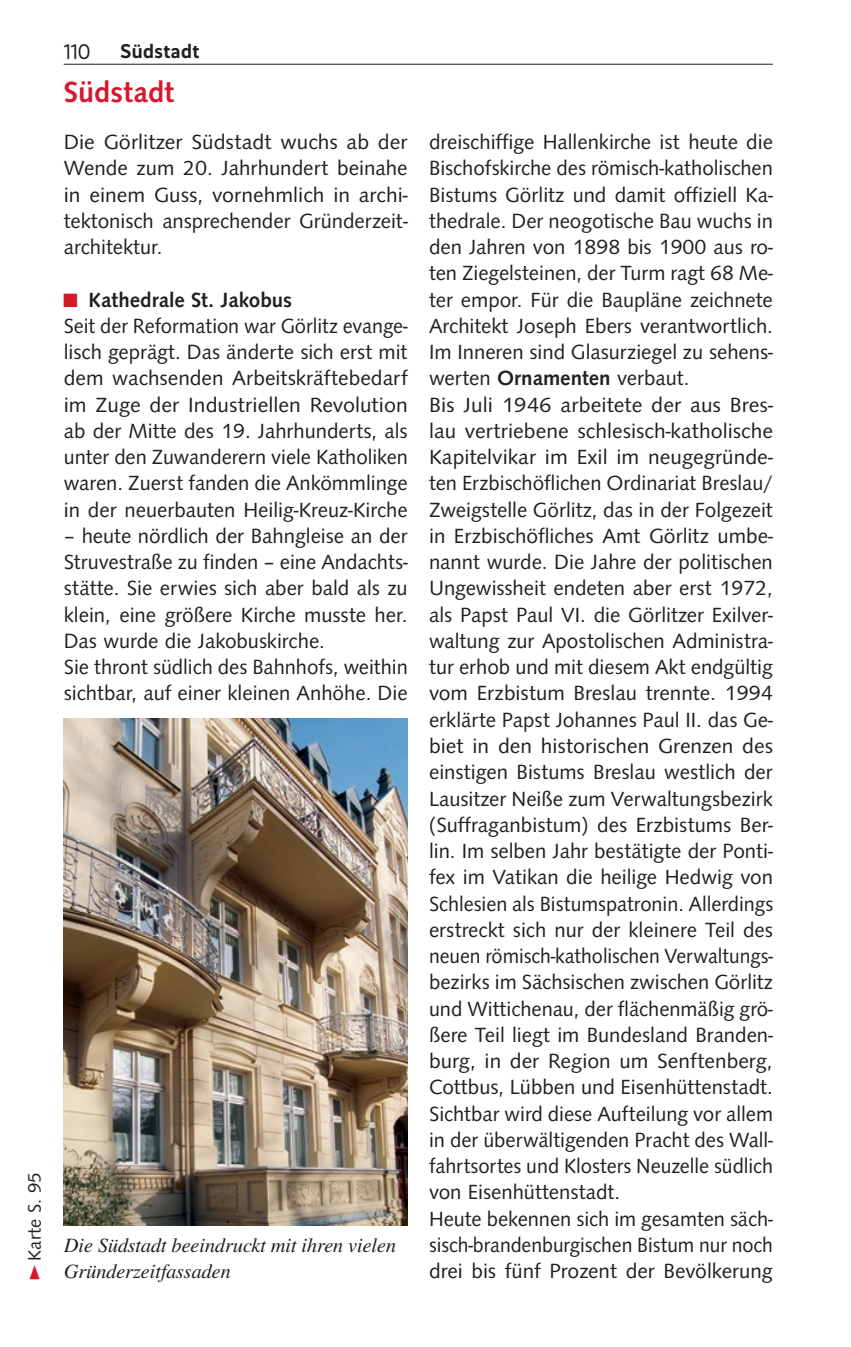
<style>
.page{position:relative;width:851px;height:1347px;background:#fff}
.page>*{position:absolute;margin:0;border:0;box-sizing:border-box;transform-origin:0 0}
.t1{font:500 30px "Syntax";color:#d71729}
.t2{font:21.25px/26.2px "Syntax";color:#231f20}
.t3{font:21.25px "Realist";color:#231f20;scale:.95 1}
.t4{font:italic 20px/26.2px "Nimbus Roman OT";color:#231f20}
.t5{font:700 20px "Realist";letter-spacing:.025em;color:#231f20;scale:.95 1}
.t6{font:18.75px "Syntax";letter-spacing:.005em;color:#231f20}
.s1{font-weight:500;font-size:25px;color:#d71729}
.s2{font-size:20px;color:#d71729}
.s3{font-weight:500}
</style>
<div class="page">
<hr style="left:64px;top:64px;width:708px;height:1px;background:#231f20">
<img style="left:64px;top:718px;width:343px;height:507px">
<p class="t6" style="left:24px;top:1280px;width:110px;rotate:-90deg"><span class="s1">►</span> Karte S. 95</p>
<p class="t3" style="left:64px;top:40px;width:30px">110</p>
<p class="t5" style="left:120px;top:40px;width:84px">Südstadt</p>
<h1 class="t1" style="left:64px;top:74px;width:112px">Südstadt</h1>
<p class="t2" style="left:64px;top:129px;width:345px;text-align:justify">Die Görlitzer Südstadt wuchs ab der Wende zum 20. Jahrhundert beinahe in einem Guss, vornehmlich in archi&shy;tektonisch ansprechender Gründerzeit&shy;architektur.</p>
<p class="t2" style="left:64px;top:286px;width:345px"><span class="s2">■</span> <span class="s3">Kathedrale St. Jakobus<br></span>Seit der Reformation war Görlitz evange&shy;lisch geprägt. Das änderte sich erst mit dem wachsenden Arbeitskräftebedarf im Zuge der Industriellen Revolution ab der Mitte des 19. Jahrhunderts, als unter den Zuwanderern viele Katholiken waren. Zuerst fanden die Ankömmlinge in der neuerbauten Heilig-Kreuz-Kirche</p>
<p class="t2" style="left:64px;top:523px;width:345px">– heute nördlich der Bahngleise an der Struvestraße zu finden – eine Andachts&shy;stätte. Sie erwies sich aber bald als zu klein, eine größere Kirche musste her.<br>Das wurde die Jakobuskirche.<br>Sie thront südlich des Bahnhofs, weithin sichtbar, auf einer kleinen Anhöhe. Die</p>
<p class="t4" style="left:64px;top:1232px;width:333px">Die Südstadt beeindruckt mit ihren vielen<br>Gründerzeitfassaden</p>
<p class="t2" style="left:429px;top:129px;width:345px">dreischiffige Hallenkirche ist heute die Bischofskirche des römisch-katholischen Bistums Görlitz und damit offiziell Ka&shy;thedrale. Der neogotische Bau wuchs in den Jahren von 1898 bis 1900 aus ro&shy;ten Ziegelsteinen, der Turm ragt 68 Me&shy;ter empor. Für die Baupläne zeichnete Architekt Joseph Ebers verantwortlich.<br>Im Inneren sind Glasurziegel zu sehens&shy;werten <span class="s3">Ornamenten</span> verbaut.<br>Bis Juli 1946 arbeitete der aus Bres&shy;lau vertriebene schlesisch-katholische Kapitelvikar im Exil im neugegründe&shy;ten Erzbischöflichen Ordinariat Breslau/ Zweigstelle Görlitz, das in der Folgezeit in Erzbischöfliches Amt Görlitz umbe&shy;nannt wurde. Die Jahre der politischen Ungewissheit endeten aber erst 1972, als Papst Paul VI. die Görlitzer Exilver&shy;waltung zur Apostolischen Administra&shy;tur erhob und mit diesem Akt endgültig vom Erzbistum Breslau trennte. 1994 erklärte Papst Johannes Paul II. das Ge&shy;biet in den historischen Grenzen des einstigen Bistums Breslau westlich der Lausitzer Neiße zum Verwaltungsbezirk (Suffraganbistum) des Erzbistums Ber&shy;lin. Im selben Jahr bestätigte der Ponti&shy;fex im Vatikan die heilige Hedwig von Schlesien als Bistumspatronin. Allerdings erstreckt sich nur der kleinere Teil des neuen römisch-katholischen Verwaltungs&shy;bezirks im Sächsischen zwischen Görlitz und Wittichenau, der flächenmäßig grö&shy;ßere Teil liegt im Bundesland Branden&shy;burg, in der Region um Senftenberg, Cottbus, Lübben und Eisenhüttenstadt.<br>Sichtbar wird diese Aufteilung vor allem in der überwältigenden Pracht des Wall&shy;fahrtsortes und Klosters Neuzelle südlich von Eisenhüttenstadt.<br>Heute bekennen sich im gesamten säch&shy;sisch-brandenburgischen Bistum nur noch drei bis fünf Prozent der Bevölkerung</p>
</div>
